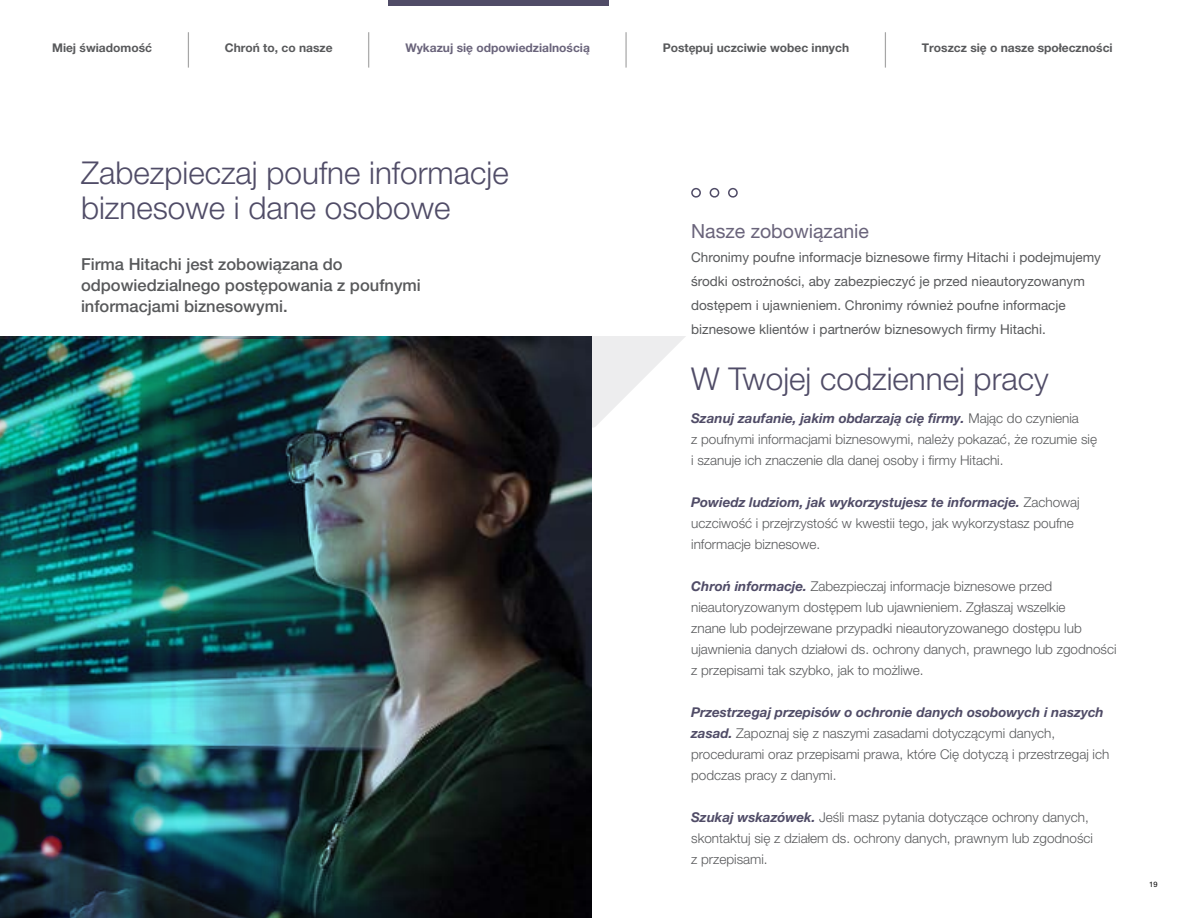
<style>
.page{position:relative;width:1188px;height:918px;background:#fff}
.page>*{position:absolute;margin:0;border:0;box-sizing:border-box;transform-origin:0 0}
.t1{font:700 35.25px "Helvetica Neue LT Pro";color:#000;scale:.1 1}
.t2{font:300 31.5px/34.5px "Helvetica Neue LT Pro";color:#504c67}
.t3{font:19.5px "Helvetica Neue LT Pro";color:#6a647b}
.t4{font:500 16.5px/21px "Helvetica Neue LT Pro";color:#58595b}
.t5{font:300 13.5px/21px "Helvetica Neue LT Pro";color:#58595b}
.t6{font:13.5px/24px "Helvetica Neue LT Pro";color:#58595b}
.t7{font:700 12px "Helvetica Neue LT Pro";color:#58595b}
.t8{font:700 12px "Helvetica Neue LT Pro";color:#6a647b}
.t9{font:7.5px "Helvetica Neue LT Pro";color:#000}
.s1{font-weight:700;font-style:italic;color:#504c67}
</style>
<div class="page">
<svg style="left:591px;top:336px;width:95px;height:92px"></svg>
<div style="left:691px;top:188px;width:10px;height:10px;border:2px solid #504c67;border-radius:50%"></div>
<div style="left:710px;top:188px;width:9px;height:10px;border:2px solid #504c67;border-radius:50%"></div>
<div style="left:728px;top:188px;width:10px;height:10px;border:2px solid #504c67;border-radius:50%"></div>
<img style="left:0;top:336px;width:591px;height:582px">
<img style="left:0;top:339px;width:423px;height:579px">
<div style="left:388px;top:0;width:220px;height:5px;background:#504c67"></div>
<p class="t7" style="left:52px;top:40px;width:101px">Miej świadomość</p>
<h1 class="t1" style="left:188px;top:26px;width:9px">|</h1>
<p class="t7" style="left:225px;top:40px;width:109px">Chroń to, co nasze</p>
<h1 class="t1" style="left:369px;top:26px;width:9px">|</h1>
<p class="t8" style="left:405px;top:40px;width:186px">Wykazuj się odpowiedzialnością</p>
<h1 class="t1" style="left:626px;top:26px;width:9px">|</h1>
<p class="t7" style="left:663px;top:40px;width:188px">Postępuj uczciwie wobec innych</p>
<h1 class="t1" style="left:885px;top:26px;width:9px">|</h1>
<p class="t7" style="left:922px;top:40px;width:192px">Troszcz się o nasze społeczności</p>
<h2 class="t2" style="left:81px;top:155px;width:429px">Zabezpieczaj poufne informacje biznesowe i dane osobowe</h2>
<p class="t4" style="left:81px;top:254px;width:341px">Firma Hitachi jest zobowiązana do odpowiedzialnego postępowania z poufnymi informacjami biznesowymi.</p>
<h3 class="t3" style="left:691px;top:219px;width:179px">Nasze zobowiązanie</h3>
<p class="t6" style="left:691px;top:245px;width:411px">Chronimy poufne informacje biznesowe firmy Hitachi i podejmujemy środki ostrożności, aby zabezpieczyć je przed nieautoryzowanym dostępem i ujawnieniem. Chronimy również poufne informacje biznesowe klientów i partnerów biznesowych firmy Hitachi.</p>
<h2 class="t2" style="left:691px;top:361px;width:359px">W Twojej codziennej pracy</h2>
<p class="t5" style="left:691px;top:407px;width:407px"><span class="s1">Szanuj zaufanie, jakim obdarzają cię firmy.</span> Mając do czynienia<br>z poufnymi informacjami biznesowymi, należy pokazać, że rozumie się i szanuje ich znaczenie dla danej osoby i firmy Hitachi.</p>
<p class="t5" style="left:691px;top:491px;width:390px"><span class="s1">Powiedz ludziom, jak wykorzystujesz te informacje.</span> Zachowaj uczciwość i przejrzystość w kwestii tego, jak wykorzystasz poufne informacje biznesowe.</p>
<p class="t5" style="left:691px;top:575px;width:427px"><span class="s1">Chroń informacje.</span> Zabezpieczaj informacje biznesowe przed nieautoryzowanym dostępem lub ujawnieniem. Zgłaszaj wszelkie<br>znane lub podejrzewane przypadki nieautoryzowanego dostępu lub ujawnienia danych działowi ds. ochrony danych, prawnego lub zgodności z przepisami tak szybko, jak to możliwe.</p>
<p class="t5" style="left:691px;top:701px;width:420px"><span class="s1">Przestrzegaj przepisów o ochronie danych osobowych i naszych zasad.</span> Zapoznaj się z naszymi zasadami dotyczącymi danych, procedurami oraz przepisami prawa, które Cię dotyczą i przestrzegaj ich podczas pracy z danymi.</p>
<p class="t5" style="left:691px;top:806px;width:403px"><span class="s1">Szukaj wskazówek.</span> Jeśli masz pytania dotyczące ochrony danych, skontaktuj się z działem ds. ochrony danych, prawnym lub zgodności z przepisami.</p>
<p class="t9" style="left:1149px;top:880px;width:10px">19</p>
</div>
